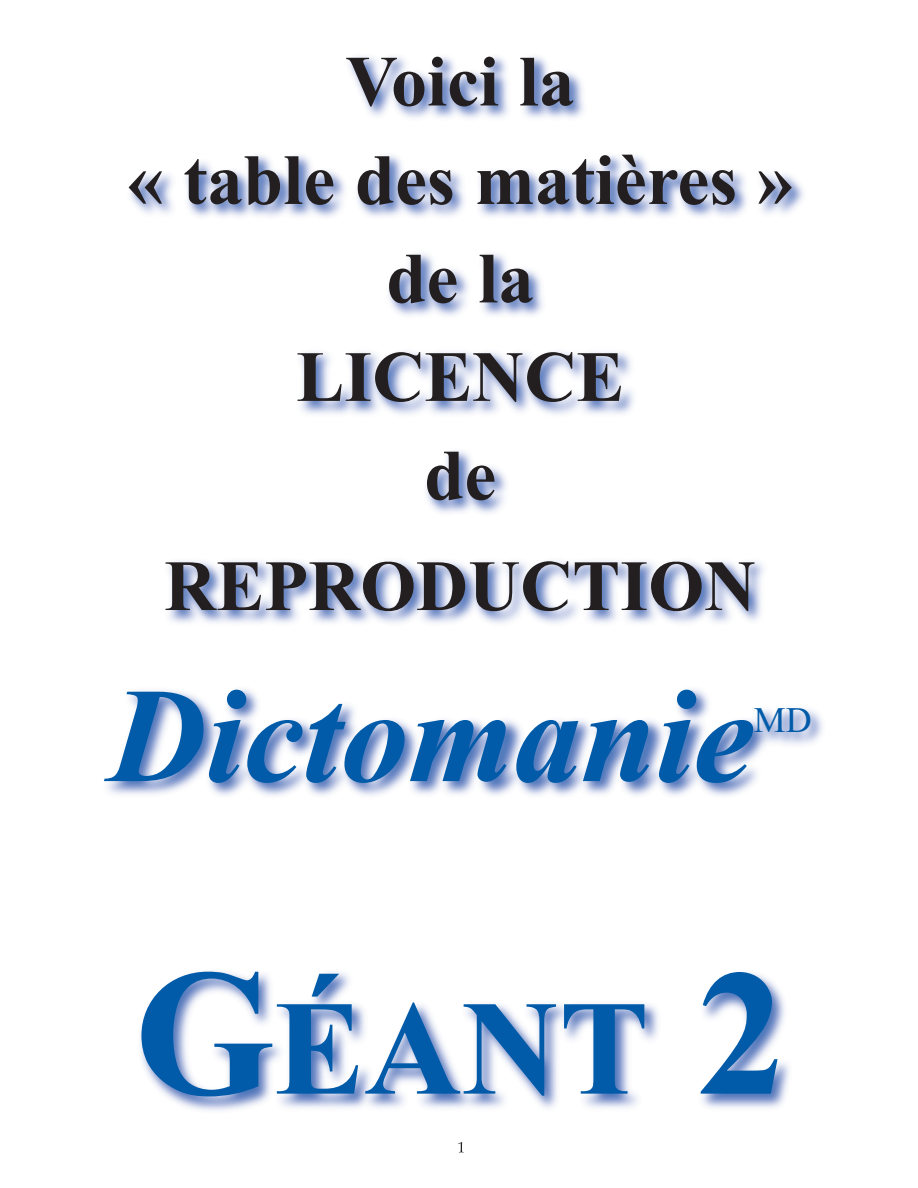
<style>
.page{position:relative;width:918px;height:1188px;background:#fff}
.page>*{position:absolute;margin:0;border:0;box-sizing:border-box;transform-origin:0 0}
.t1{font:italic 700 135px "Times New Roman";color:#015ba9}
.t2{font:700 135px "Times New Roman";color:#015ba9}
.t3{font:700 72px/98.4px "Times New Roman";color:#231f20;text-align:center}
.t4{font:36px "Times New Roman";color:#015ba9}
.s1{font-size:180px}
</style>
<div class="page">
<img style="left:107px;top:56px;width:716px;height:1097px">
<svg style="left:458px;top:1142px;width:6px;height:10px"></svg>
<p class="t3" style="left:127px;top:31px;width:667px">Voici la<br>« table des matières » de la<br>LICENCE<br>de</p>
<p class="t3" style="left:164px;top:536px;width:594px">REPRODUCTION</p>
<h1 class="t1" style="left:109px;top:656px;width:646px">Dictomanie</h1>
<p class="t4" style="left:754px;top:699px;width:60px">MD</p>
<h1 class="t2" style="left:134px;top:968px;width:654px"><span class="s1">G</span>ÉANT <span class="s1">2</span></h1>
</div>
